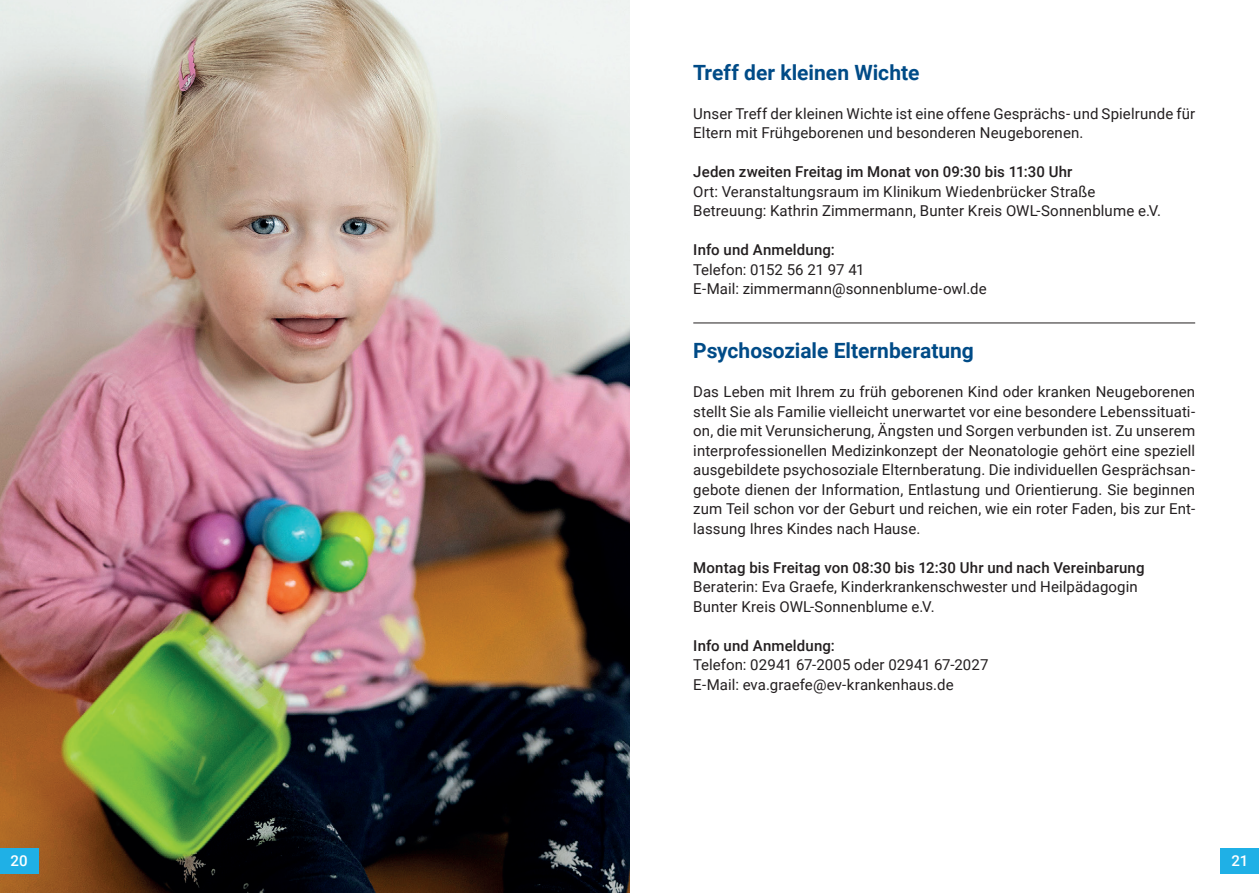
<style>
.page{position:relative;width:1259px;height:893px;background:#fff}
.page>*{position:absolute;margin:0;border:0;box-sizing:border-box;transform-origin:0 0}
.t1{font:700 21px "Roboto";color:#004b87}
.t2{font:15px/19.5px "Roboto";letter-spacing:.01em;color:#231f20}
.t3{font:500 15px "Roboto";letter-spacing:.01em;color:#231f20}
.t4{font:500 15px "Roboto";color:#fff}
</style>
<div class="page">
<hr style="left:693px;top:323px;width:502px;height:1px;background:#231f20">
<img style="left:0;top:0;width:629px;height:893px">
<div style="left:0;top:848px;width:38px;height:26px;background:#1fb0e6"></div>
<div style="left:1220px;top:848px;width:39px;height:26px;background:#1fb0e6"></div>
<h1 class="t1" style="left:693px;top:57px;width:228px">Treff der kleinen Wichte</h1>
<p class="t2" style="left:693px;top:103px;width:503px">Unser Treff der kleinen Wichte ist eine offene Gesprächs- und Spielrunde für<br>Eltern mit Frühgeborenen und besonderen Neugeborenen.</p>
<p class="t3" style="left:693px;top:161px;width:381px">Jeden zweiten Freitag im Monat von 09:30 bis 11:30 Uhr</p>
<p class="t2" style="left:693px;top:181px;width:469px">Ort: Veranstaltungsraum im Klinikum Wiedenbrücker Straße<br>Betreuung: Kathrin Zimmermann, Bunter Kreis OWL-Sonnenblume e.V.</p>
<p class="t3" style="left:693px;top:239px;width:143px">Info und Anmeldung:</p>
<p class="t2" style="left:693px;top:259px;width:295px">Telefon: 0152 56 21 97 41<br>E-Mail: zimmermann@sonnenblume-owl.de</p>
<h1 class="t1" style="left:693px;top:336px;width:282px">Psychosoziale Elternberatung</h1>
<p class="t2" style="left:693px;top:382px;width:503px;text-align:justify">Das Leben mit Ihrem zu früh geborenen Kind oder kranken Neugeborenen stellt Sie als Familie vielleicht unerwartet vor eine besondere Lebenssituati&shy;on, die mit Verunsicherung, Ängsten und Sorgen verbunden ist. Zu unserem interprofessionellen Medizinkonzept der Neonatologie gehört eine speziell ausgebildete psychosoziale Elternberatung. Die individuellen Gesprächsan&shy;gebote dienen der Information, Entlastung und Orientierung. Sie beginnen zum Teil schon vor der Geburt und reichen, wie ein roter Faden, bis zur Ent&shy;lassung Ihres Kindes nach Hause.</p>
<p class="t3" style="left:693px;top:557px;width:453px">Montag bis Freitag von 08:30 bis 12:30 Uhr und nach Vereinbarung</p>
<p class="t2" style="left:693px;top:577px;width:446px">Beraterin: Eva Graefe, Kinderkrankenschwester und Heilpädagogin<br>Bunter Kreis OWL-Sonnenblume e.V.</p>
<p class="t3" style="left:693px;top:635px;width:143px">Info und Anmeldung:</p>
<p class="t2" style="left:693px;top:655px;width:297px">Telefon: 02941 67-2005 oder 02941 67-2027<br>E-Mail: eva.graefe@ev-krankenhaus.de</p>
<p class="t4" style="left:11px;top:850px;width:19px">20</p>
<p class="t4" style="left:1231px;top:850px;width:18px">21</p>
</div>
